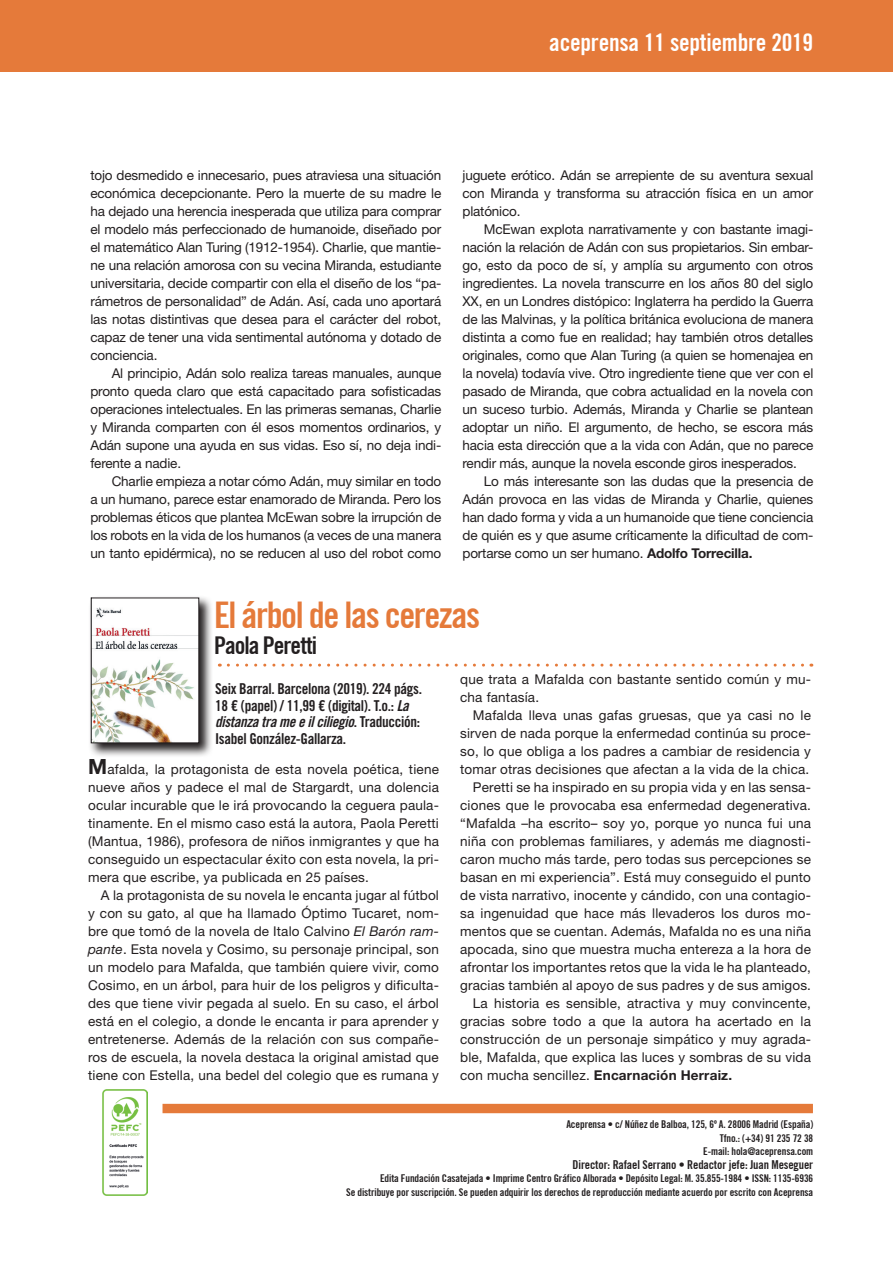
<style>
.page{position:relative;width:893px;height:1263px;background:#fff}
.page>*{position:absolute;margin:0;border:0;box-sizing:border-box;transform-origin:0 0}
.t1{font:36px "Trade Gothic Bold Cond Twenty";letter-spacing:-.04em;color:#e57a3a}
.t2{font:24px "Trade Gothic Bold Cond Twenty";letter-spacing:-.01em;color:#fff}
.t3{font:24px "Trade Gothic Bold Cond Twenty";letter-spacing:-.04em;color:#231f20}
.t4{font:15px/16.5px "Trade Gothic LT Std Bd Cn 20";letter-spacing:-.02em;color:#231f20}
.t5{font:15px "Trade Gothic LT Std Bd Cn 20 Obl";letter-spacing:-.02em;color:#231f20}
.t6{font:13.5px/18px "Helvetica Neue LT Std";letter-spacing:.015em;color:#231f20;text-align:justify}
.t7{font:700 13.5px "Helvetica Neue LT Std";letter-spacing:.015em;color:#231f20}
.t8{font:12px "Trade Gothic Bold Cond Twenty";letter-spacing:-.01em;color:#231f20}
.t9{font:10.5px/13.5px "Trade Gothic Bold Cond Twenty";letter-spacing:-.01em;color:#231f20;text-align:right}
.s1{font-weight:700}
.s2{font-family:"Trade Gothic LT Std Bd Cn 20 Obl"}
.s3{font-family:"Trade Gothic LT Std Bd Cn 20"}
.s4{font-weight:700;font-size:21px}
.s5{font-style:italic}
.s6{font-weight:400}
</style>
<div class="page">
<div style="left:0;top:0;width:893px;height:72px;background:#e57a3a"></div>
<div style="left:163px;top:1104px;width:650px;height:9px;background:#e57a3a"></div>
<img style="left:102px;top:1089px;width:45px;height:106px">
<svg style="left:228px;top:664px;width:584px;height:3px"></svg>
<svg style="left:90px;top:597px;width:122px;height:159px;background:#969494"></svg>
<img style="left:93px;top:600px;width:104px;height:141px">
<div style="left:91px;top:598px;width:108px;height:145px;border:1px solid #231f20"></div>
<h2 class="t2" style="left:549px;top:28px;width:265px">aceprensa 11 septiembre 2019</h2>
<p class="t6" style="left:90px;top:166px;width:352px">tojo desmedido e innecesario, pues atraviesa una situación económica decepcionante. Pero la muerte de su madre le ha dejado una herencia inesperada que utiliza para comprar el modelo más perfeccionado de humanoide, diseñado por el matemático Alan Turing (1912-1954). Charlie, que mantie&shy;ne una relación amorosa con su vecina Miranda, estudiante universitaria, decide compartir con ella el diseño de los “pa&shy;rámetros de personalidad” de Adán. Así, cada uno aportará las notas distintivas que desea para el carácter del robot, capaz de tener una vida sentimental autónoma y dotado de conciencia.</p>
<p class="t6" style="left:90px;top:364px;width:352px;text-indent:21px">Al principio, Adán solo realiza tareas manuales, aunque pronto queda claro que está capacitado para sofisticadas operaciones intelectuales. En las primeras semanas, Charlie y Miranda comparten con él esos momentos ordinarios, y Adán supone una ayuda en sus vidas. Eso sí, no deja indi&shy;ferente a nadie.</p>
<p class="t6" style="left:90px;top:472px;width:352px;text-indent:21px">Charlie empieza a notar cómo Adán, muy similar en todo a un humano, parece estar enamorado de Miranda. Pero los problemas éticos que plantea McEwan sobre la irrupción de los robots en la vida de los humanos (a veces de una manera un tanto epidérmica), no se reducen al uso del robot como</p>
<p class="t6" style="left:463px;top:166px;width:352px">juguete erótico. Adán se arrepiente de su aventura sexual con Miranda y transforma su atracción física en un amor platónico.</p>
<p class="t6" style="left:463px;top:220px;width:352px;text-indent:21px">McEwan explota narrativamente y con bastante imagi&shy;nación la relación de Adán con sus propietarios. Sin embar&shy;go, esto da poco de sí, y amplía su argumento con otros ingredientes. La novela transcurre en los años 80 del siglo XX, en un Londres distópico: Inglaterra ha perdido la Guerra de las Malvinas, y la política británica evoluciona de manera distinta a como fue en realidad; hay también otros detalles originales, como que Alan Turing (a quien se homenajea en la novela) todavía vive. Otro ingrediente tiene que ver con el pasado de Miranda, que cobra actualidad en la novela con un suceso turbio. Además, Miranda y Charlie se plantean adoptar un niño. El argumento, de hecho, se escora más hacia esta dirección que a la vida con Adán, que no parece rendir más, aunque la novela esconde giros inesperados.</p>
<p class="t6" style="left:463px;top:472px;width:352px;text-indent:21px">Lo más interesante son las dudas que la presencia de Adán provoca en las vidas de Miranda y Charlie, quienes han dado forma y vida a un humanoide que tiene conciencia de quién es y que asume críticamente la dificultad de com&shy;portarse como un ser humano. <span class="s1">Adolfo Torrecilla.</span></p>
<h1 class="t1" style="left:214px;top:594px;width:268px">El árbol de las cerezas</h1>
<h2 class="t3" style="left:214px;top:630px;width:105px">Paola Peretti</h2>
<p class="t4" style="left:215px;top:680px;width:208px">Seix Barral. Barcelona (2019). 224 págs.<br>18 € (papel) / 11,99 € (digital). T.o.: <span class="s2">La</span></p>
<p class="t5" style="left:215px;top:713px;width:206px">distanza tra me e il ciliegio<span class="s3">. Traducción:</span></p>
<p class="t4" style="left:215px;top:730px;width:133px">Isabel González-Gallarza.</p>
<p class="t6" style="left:88px;top:760px;width:352px"><span class="s4">M</span>afalda, la protagonista de esta novela poética, tiene nueve años y padece el mal de Stargardt, una dolencia ocular incurable que le irá provocando la ceguera paula&shy;tinamente. En el mismo caso está la autora, Paola Peretti (Mantua, 1986), profesora de niños inmigrantes y que ha conseguido un espectacular éxito con esta novela, la pri&shy;mera que escribe, ya publicada en 25 países.</p>
<p class="t6" style="left:88px;top:886px;width:352px;text-indent:13px">A la protagonista de su novela le encanta jugar al fútbol y con su gato, al que ha llamado Óptimo Tucaret, nom&shy;bre que tomó de la novela de Italo Calvino <span class="s5">El Barón ram&shy;pante</span>. Esta novela y Cosimo, su personaje principal, son un modelo para Mafalda, que también quiere vivir, como Cosimo, en un árbol, para huir de los peligros y dificulta&shy;des que tiene vivir pegada al suelo. En su caso, el árbol está en el colegio, a donde le encanta ir para aprender y entretenerse. Además de la relación con sus compañe&shy;ros de escuela, la novela destaca la original amistad que tiene con Estella, una bedel del colegio que es rumana y</p>
<p class="t6" style="left:460px;top:670px;width:352px">que trata a Mafalda con bastante sentido común y mu&shy;cha fantasía.</p>
<p class="t6" style="left:473px;top:706px;width:339px">Mafalda lleva unas gafas gruesas, que ya casi no le</p>
<p class="t6" style="left:460px;top:724px;width:352px">sirven de nada porque la enfermedad continúa su proce-</p>
<p class="t6" style="left:460px;top:742px;width:352px">so, lo que obliga a los padres a cambiar de residencia y</p>
<p class="t6" style="left:460px;top:760px;width:351px">tomar otras decisiones que afectan a la vida de la chica.</p>
<p class="t6" style="left:473px;top:778px;width:339px">Peretti se ha inspirado en su propia vida y en las sensa-</p>
<p class="t6" style="left:460px;top:796px;width:352px">ciones que le provocaba esa enfermedad degenerativa.</p>
<p class="t6" style="left:460px;top:814px;width:352px">“Mafalda –ha escrito– soy yo, porque yo nunca fui una</p>
<p class="t6" style="left:460px;top:832px;width:352px">niña con problemas familiares, y además me diagnosti-</p>
<p class="t6" style="left:460px;top:850px;width:352px">caron mucho más tarde, pero todas sus percepciones se</p>
<p class="t6" style="left:460px;top:868px;width:352px">basan en mi experiencia”. Está muy conseguido el punto</p>
<p class="t6" style="left:460px;top:886px;width:352px">de vista narrativo, inocente y cándido, con una contagio-</p>
<p class="t6" style="left:460px;top:904px;width:352px">sa ingenuidad que hace más llevaderos los duros mo-</p>
<p class="t6" style="left:460px;top:922px;width:352px">mentos que se cuentan. Además, Mafalda no es una niña</p>
<p class="t6" style="left:460px;top:940px;width:352px">apocada, sino que muestra mucha entereza a la hora de</p>
<p class="t6" style="left:460px;top:958px;width:352px">afrontar los importantes retos que la vida le ha planteado,</p>
<p class="t6" style="left:460px;top:976px;width:352px">gracias también al apoyo de sus padres y de sus amigos.</p>
<p class="t6" style="left:473px;top:994px;width:339px">La historia es sensible, atractiva y muy convincente,</p>
<p class="t6" style="left:460px;top:1012px;width:352px">gracias sobre todo a que la autora ha acertado en la</p>
<p class="t6" style="left:460px;top:1030px;width:352px">construcción de un personaje simpático y muy agrada-</p>
<p class="t6" style="left:460px;top:1048px;width:352px">ble, Mafalda, que explica las luces y sombras de su vida</p>
<p class="t7" style="left:460px;top:1067px;width:274px"><span class="s6">con mucha sencillez.</span> Encarnación Herraiz.</p>
<p class="t9" style="left:566px;top:1117px;width:248px">Aceprensa • c/ Núñez de Balboa, 125, 6º A. 28006 Madrid (España)<br>Tfno.: (+34) 91 235 72 38<br>E-mail: hola@aceprensa.com</p>
<p class="t8" style="left:573px;top:1157px;width:242px">Director: Rafael Serrano • Redactor jefe: Juan Meseguer</p>
<p class="t9" style="left:346px;top:1171px;width:469px">Edita Fundación Casatejada • Imprime Centro Gráfico Alborada • Depósito Legal: M. 35.855-1984 • ISSN: 1135-6936<br>Se distribuye por suscripción. Se pueden adquirir los derechos de reproducción mediante acuerdo por escrito con Aceprensa</p>
</div>
